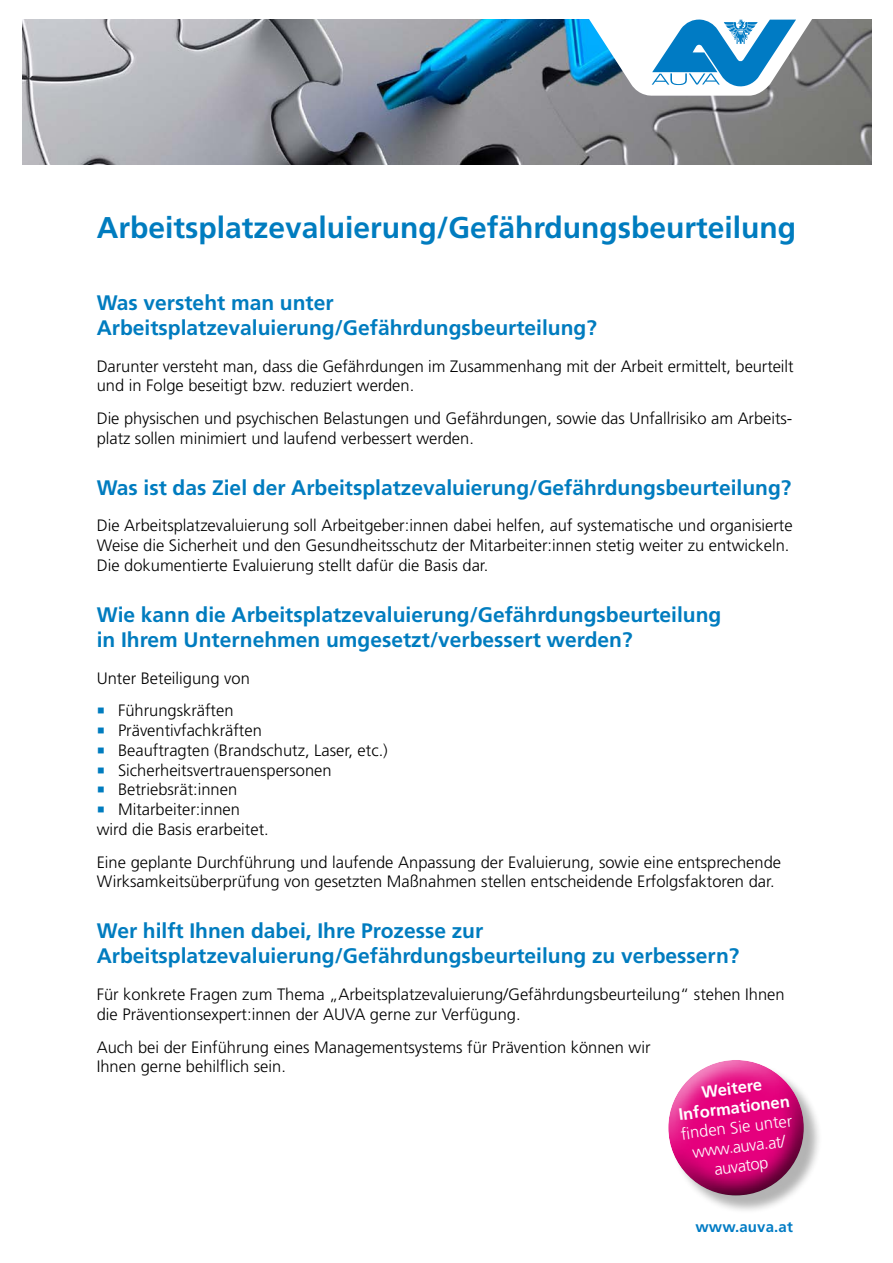
<style>
.page{position:relative;width:893px;height:1263px;background:#fff}
.page>*{position:absolute;margin:0;border:0;box-sizing:border-box;transform-origin:0 0}
.H1_Headline_20pt{font:700 30px "Frutiger LT Std";color:#007cbf}
.H2_Headline_14pt{font:700 21px/25.2px "Frutiger LT Std";color:#007cbf}
.I_Copy{font:300 16.5px/19.8px "Frutiger LT Std";color:#000}
.t1{font:300 16.5px/19.5px "Frutiger LT Std";color:#fff;text-align:center}
.t2{font:700 16.5px/19.5px "Frutiger LT Std";color:#fff;text-align:center}
.t3{font:700 15px "Frutiger LT Std";letter-spacing:.01em;color:#007bc4}
</style>
<div class="page">
<img style="left:23px;top:19px;width:848px;height:145px">
<svg style="left:585px;top:19px;width:231px;height:78px"></svg>
<div style="left:671px;top:1062px;width:151px;height:152px;background:#000;opacity:.3"></div>
<div style="left:655px;top:1049px;width:154px;height:119px;background:#fff;opacity:.75"></div>
<div style="left:655px;top:1070px;width:162px;height:126px;background:#000;opacity:.75"></div>
<h1 class="H1_Headline_20pt" style="left:97px;top:210px;width:701px">Arbeitsplatzevaluierung/Gefährdungsbeurteilung</h1>
<h2 class="H2_Headline_14pt" style="left:97px;top:290px;width:502px">Was versteht man unter<br>Arbeitsplatzevaluierung/Gefährdungsbeurteilung?</h2>
<p class="I_Copy" style="left:97px;top:356px;width:698px">Darunter versteht man, dass die Gefährdungen im Zusammenhang mit der Arbeit ermittelt, beurteilt und in Folge beseitigt bzw. reduziert werden.</p>
<p class="I_Copy" style="left:97px;top:409px;width:697px">Die physischen und psychischen Belastungen und Gefährdungen, sowie das Unfallrisiko am Arbeits&shy;platz sollen minimiert und laufend verbessert werden.</p>
<h2 class="H2_Headline_14pt" style="left:97px;top:475px;width:696px">Was ist das Ziel der Arbeitsplatzevaluierung/Gefährdungsbeurteilung?</h2>
<p class="I_Copy" style="left:97px;top:516px;width:697px">Die Arbeitsplatzevaluierung soll Arbeitgeber:innen dabei helfen, auf systematische und organisierte<br>Weise die Sicherheit und den Gesundheitsschutz der Mitarbeiter:innen stetig weiter zu entwickeln.<br>Die dokumentierte Evaluierung stellt dafür die Basis dar.</p>
<h2 class="H2_Headline_14pt" style="left:97px;top:602px;width:626px">Wie kann die Arbeitsplatzevaluierung/Gefährdungsbeurteilung in Ihrem Unternehmen umgesetzt/verbessert werden?</h2>
<p class="I_Copy" style="left:97px;top:668px;width:155px">Unter Beteiligung von</p>
<p class="I_Copy" style="left:118px;top:701px;width:117px">Führungskräften</p>
<p class="I_Copy" style="left:118px;top:721px;width:145px">Präventivfachkräften</p>
<p class="I_Copy" style="left:118px;top:740px;width:271px">Beauftragten (Brandschutz, Laser, etc.)</p>
<p class="I_Copy" style="left:118px;top:760px;width:215px">Sicherheitsvertrauenspersonen</p>
<p class="I_Copy" style="left:118px;top:780px;width:121px">Betriebsrät:innen</p>
<p class="I_Copy" style="left:118px;top:800px;width:123px">Mitarbeiter:innen</p>
<p class="I_Copy" style="left:97px;top:820px;width:174px">wird die Basis erarbeitet.</p>
<p class="I_Copy" style="left:97px;top:852px;width:686px">Eine geplante Durchführung und laufende Anpassung der Evaluierung, sowie eine entsprechende<br>Wirksamkeitsüberprüfung von gesetzten Maßnahmen stellen entscheidende Erfolgsfaktoren dar.</p>
<h2 class="H2_Headline_14pt" style="left:97px;top:918px;width:644px">Wer hilft Ihnen dabei, Ihre Prozesse zur<br>Arbeitsplatzevaluierung/Gefährdungsbeurteilung zu verbessern?</h2>
<p class="I_Copy" style="left:97px;top:985px;width:689px">Für konkrete Fragen zum Thema „Arbeitsplatzevaluierung/Gefährdungsbeurteilung“ stehen Ihnen die Präventionsexpert:innen der AUVA gerne zur Verfügung.</p>
<p class="I_Copy" style="left:97px;top:1037px;width:555px">Auch bei der Einführung eines Managementsystems für Prävention können wir<br>Ihnen gerne behilflich sein.</p>
<p class="t2" style="left:675px;top:1085px;width:113px;rotate:-7deg">Weitere<br>Informationen</p>
<p class="t1" style="left:680px;top:1124px;width:113px;rotate:-7deg">fi nden Sie unter www.auva.at/ auvatop</p>
<p class="t3" style="left:695px;top:1218px;width:99px">www.auva.at</p>
</div>
